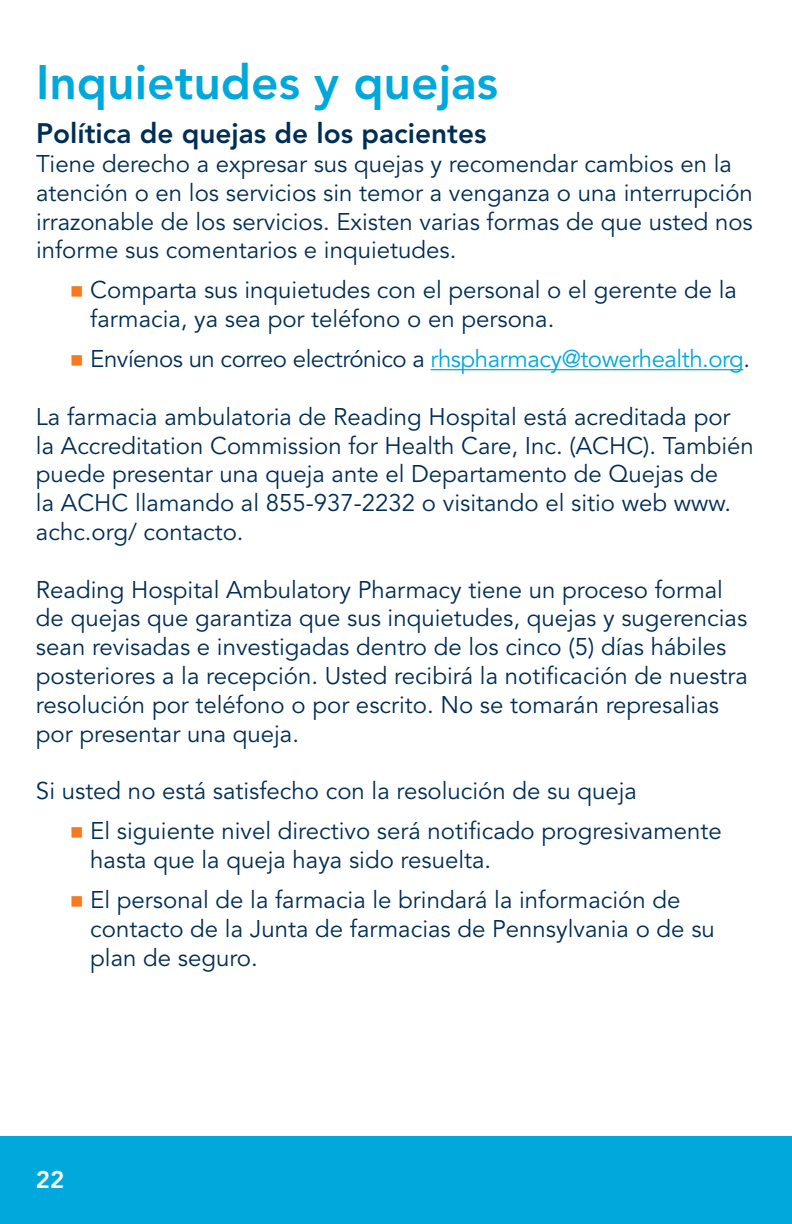
<style>
.page{position:relative;width:792px;height:1224px;background:#fff}
.page>*{position:absolute;margin:0;border:0;box-sizing:border-box;transform-origin:0 0}
.t1{font:800 48px "Avenir LT Std";color:#00a8db}
.t2{font:800 28px "Avenir LT Std";color:#002e54}
.t3{font:24px/28.8px "Avenir LT Std";color:#002e54}
.t4{font:24px "Avenir LT Std";letter-spacing:-.02em;color:#002e54}
.t5{font:800 24px "Avenir LT Std";color:#fff}
.s1{color:#f47921}
.s2{color:#00a8db}
</style>
<div class="page">
<div style="left:0;top:1136px;width:792px;height:88px;background:#00a8db"></div>
<hr style="left:431px;top:369px;width:312px;height:1px;background:#00a8db">
<h1 class="t1" style="left:36px;top:54px;width:464px">Inquietudes y quejas</h1>
<p class="t2" style="left:36px;top:117px;width:452px">Política de quejas de los pacientes</p>
<p class="t3" style="left:36px;top:150px;width:718px">Tiene derecho a expresar sus quejas y recomendar cambios en la atención o en los servicios sin temor a venganza o una interrupción irrazonable de los servicios. Existen varias formas de que usted nos informe sus comentarios e inquietudes.</p>
<p class="t3" style="left:90px;top:277px;width:648px;text-indent:-20px"><span class="s1">■</span> Comparta sus inquietudes con el personal o el gerente de la farmacia, ya sea por teléfono o en persona.</p>
<p class="t4" style="left:70px;top:345px;width:681px"><span class="s1">■</span> Envíenos un correo electrónico a <span class="s2">rhspharmacy@towerhealth.org</span>.</p>
<p class="t3" style="left:36px;top:403px;width:719px">La farmacia ambulatoria de Reading Hospital está acreditada por la Accreditation Commission for Health Care, Inc. (ACHC). También puede presentar una queja ante el Departamento de Quejas de<br>la ACHC llamando al 855-937-2232 o visitando el sitio web www. achc.org/ contacto.</p>
<p class="t3" style="left:36px;top:576px;width:713px">Reading Hospital Ambulatory Pharmacy tiene un proceso formal de quejas que garantiza que sus inquietudes, quejas y sugerencias sean revisadas e investigadas dentro de los cinco (5) días hábiles posteriores a la recepción. Usted recibirá la notifcación de nuestra resolución por teléfono o por escrito. No se tomarán represalias por presentar una queja.</p>
<p class="t3" style="left:36px;top:777px;width:603px">Si usted no está satisfecho con la resolución de su queja</p>
<p class="t3" style="left:90px;top:817px;width:633px;text-indent:-20px"><span class="s1">■</span> El siguiente nivel directivo será notifcado progresivamente hasta que la queja haya sido resuelta.</p>
<p class="t3" style="left:90px;top:886px;width:626px;text-indent:-20px"><span class="s1">■</span> El personal de la farmacia le brindará la información de contacto de la Junta de farmacias de Pennsylvania o de su plan de seguro.</p>
<p class="t5" style="left:36px;top:1165px;width:30px">22</p>
</div>
